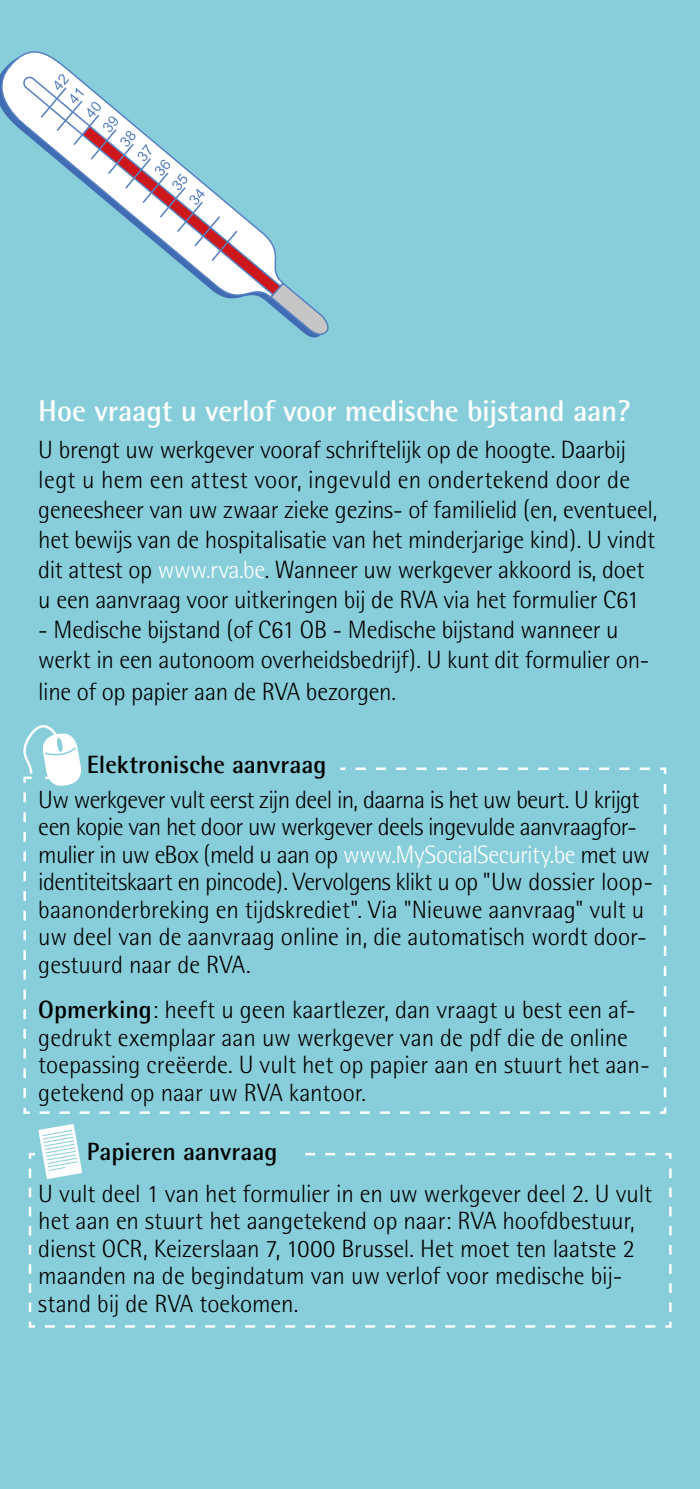
<style>
.page{position:relative;width:700px;height:1489px;background:#fff}
.page>*{position:absolute;margin:0;border:0;box-sizing:border-box;transform-origin:0 0}
.Ondertitel_groot{font:700 30px "Rotis Semi Sans";letter-spacing:-.01em;color:#fff}
.Body{font:300 25px/27.5px "Rotis Semi Sans";letter-spacing:-.01em;color:#000}
.Body-2{font:700 25px "Rotis Semi Sans";letter-spacing:-.005em;color:#000}
.s1{color:#fff}
.s2{font-weight:700}
</style>
<div class="page">
<div style="left:0;top:0;width:700px;height:1488px;background:#87ceda"></div>
<svg style="left:0;top:39px;width:288px;height:271px;background:#90cfdc"></svg>
<svg style="left:21px;top:75px;width:18px;height:223px"></svg>
<svg style="left:39px;top:74px;width:293px;height:265px"></svg>
<div style="left:28px;top:1151px;width:645px;height:177px;background:#87ceda"></div>
<div style="left:22px;top:766px;width:645px;height:349px;background:#87ceda"></div>
<svg style="left:38px;top:1123px;width:617px;height:56px;background:#8dd0dc"></svg>
<svg style="left:14px;top:712px;width:69px;height:385px;background:#8fd1dc"></svg>
<p class="Ondertitel_groot" style="left:38px;top:392px;width:594px">Hoe vraagt u verlof voor medische bijstand aan?</p>
<p class="Body" style="left:38px;top:435px;width:620px;line-height:30px">U brengt uw werkgever vooraf schriftelijk op de hoogte. Daarbij legt u hem een attest voor, ingevuld en ondertekend door de geneesheer van uw zwaar zieke gezins- of familielid (en, eventueel, het bewijs van de hospitalisatie van het minderjarige kind). U vindt dit attest op <span class="s1">www.rva.be</span>. Wanneer uw werkgever akkoord is, doet u een aanvraag voor uitkeringen bij de RVA via het formulier C61</p>
<p class="Body" style="left:38px;top:614px;width:613px;line-height:30.5px">- Medische bijstand (of C61 OB - Medische bijstand wanneer u werkt in een autonoom overheidsbedrijf). U kunt dit formulier on&shy;line of op papier aan de RVA bezorgen.</p>
<p class="Body-2" style="left:87px;top:749px;width:241px">Elektronische aanvraag</p>
<p class="Body" style="left:38px;top:785px;width:616px">Uw werkgever vult eerst zijn deel in, daarna is het uw beurt. U krijgt een kopie van het door uw werkgever deels ingevulde aanvraagfor&shy;mulier in uw eBox (meld u aan op <span class="s1">www.MySocialSecurity.be</span> met uw identiteitskaart en pincode). Vervolgens klikt u op "Uw dossier loop&shy;baanonderbreking en tijdskrediet". Via "Nieuwe aanvraag" vult u uw deel van de aanvraag online in, die automatisch wordt door&shy;gestuurd naar de RVA.</p>
<p class="Body" style="left:38px;top:995px;width:613px"><span class="s2">Opmerking</span>: heeft u geen kaartlezer, dan vraagt u best een af&shy;gedrukt exemplaar aan uw werkgever van de pdf die de online toepassing creëerde. U vult het op papier aan en stuurt het aan&shy;getekend op naar uw RVA kantoor.</p>
<p class="Body-2" style="left:87px;top:1136px;width:192px">Papieren aanvraag</p>
<p class="Body" style="left:38px;top:1179px;width:615px">U vult deel 1 van het formulier in en uw werkgever deel 2. U vult het aan en stuurt het aangetekend op naar: RVA hoofdbestuur, dienst OCR, Keizerslaan 7, 1000 Brussel. Het moet ten laatste 2 maanden na de begindatum van uw verlof voor medische bij&shy;stand bij de RVA toekomen.</p>
</div>
